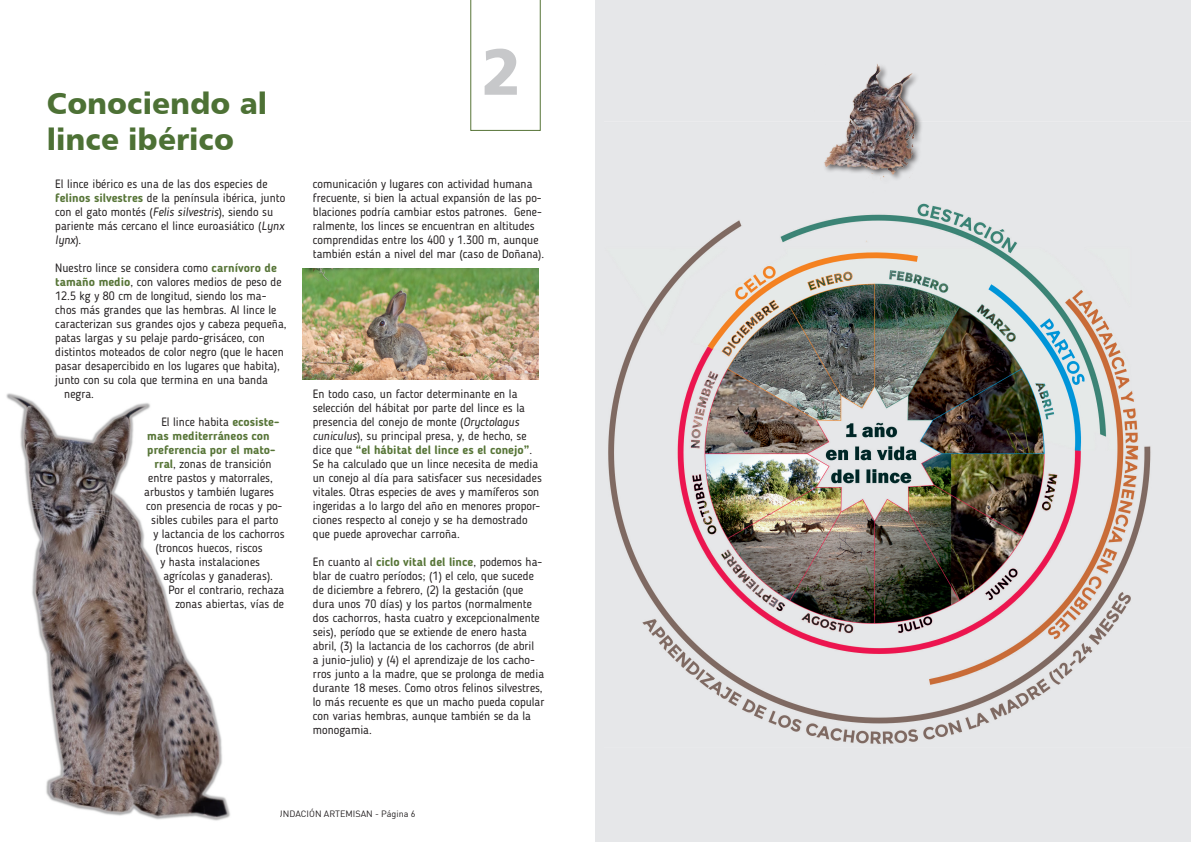
<style>
.page{position:relative;width:1191px;height:842px;background:#fff}
.page>*{position:absolute;margin:0;border:0;box-sizing:border-box;transform-origin:0 0}
.t1{font:65px "Humanist 777 BT Black B";color:#c7c8ca}
.t2{font:30px "Humanist 777 BT Black B";color:#4d7135}
.t3{font:12px/14px "Blogger Sans";color:#231f20}
.t4{font:700 12px "Blogger Sans";color:#567436}
.t5{font:9px "DIN";color:#231f20}
.s1{font-weight:700;color:#567436}
.s2{font-style:italic}
</style>
<div class="page">
<img style="left:6px;top:393px;width:224px;height:428px">
<div style="left:595px;top:0;width:596px;height:842px;background:#e6e7e9"></div>
<svg style="left:470px;top:0;width:71px;height:131px"></svg>
<img style="left:608px;top:203px;width:543px;height:541px">
<img style="left:303px;top:269px;width:236px;height:110px">
<img style="left:824px;top:64px;width:98px;height:115px">
<p class="t2" style="left:47px;top:84px;width:222px">Conociendo al</p>
<p class="t2" style="left:47px;top:120px;width:189px">lince ibérico</p>
<p class="t3" style="left:55px;top:177px;width:231px">El lince ibérico es una de las dos especies de <span class="s1">felinos silvestres</span> de la península ibérica, junto con el gato montés (<span class="s2">Felis silvestris</span>), siendo su pariente más cercano el lince euroasiático (<span class="s2">Lynx lynx</span>).</p>
<p class="t3" style="left:55px;top:261px;width:223px">Nuestro lince se considera como <span class="s1">carnívoro de</span></p>
<p class="t3" style="left:55px;top:275px;width:228px"><span class="s1">tamaño medio</span>, con valores medios de peso de</p>
<p class="t3" style="left:55px;top:289px;width:213px">12.5 kg y 80 cm de longitud, siendo los ma-</p>
<p class="t3" style="left:55px;top:303px;width:223px">chos más grandes que las hembras. Al lince le</p>
<p class="t3" style="left:55px;top:317px;width:233px">caracterizan sus grandes ojos y cabeza pequeña,</p>
<p class="t3" style="left:55px;top:331px;width:211px">patas largas y su pelaje pardo-grisáceo, con</p>
<p class="t3" style="left:55px;top:345px;width:230px">distintos moteados de color negro (que le hacen</p>
<p class="t3" style="left:55px;top:359px;width:226px">pasar desapercibido en los lugares que habita),</p>
<p class="t3" style="left:55px;top:373px;width:214px">junto con su cola que termina en una banda</p>
<p class="t3" style="left:64px;top:387px;width:31px">negra.</p>
<p class="t3" style="left:161px;top:415px;width:120px">El lince habita <span class="s1">ecosiste-</span></p>
<p class="t4" style="left:147px;top:428px;width:124px">mas mediterráneos con</p>
<p class="t4" style="left:147px;top:442px;width:129px">preferencia por el mato-</p>
<p class="t3" style="left:154px;top:457px;width:119px"><span class="s1">rral</span>, zonas de transición</p>
<p class="t3" style="left:148px;top:471px;width:126px">entre pastos y matorrales,</p>
<p class="t3" style="left:144px;top:485px;width:131px">arbustos y también lugares</p>
<p class="t3" style="left:146px;top:499px;width:138px">con presencia de rocas y po-</p>
<p class="t3" style="left:151px;top:513px;width:128px">sibles cubiles para el parto</p>
<p class="t3" style="left:153px;top:527px;width:133px">y lactancia de los cachorros</p>
<p class="t3" style="left:155px;top:541px;width:109px">(troncos huecos, riscos</p>
<p class="t3" style="left:160px;top:555px;width:101px">y hasta instalaciones</p>
<p class="t3" style="left:163px;top:569px;width:111px">agrícolas y ganaderas).</p>
<p class="t3" style="left:168px;top:583px;width:117px">Por el contrario, rechaza</p>
<p class="t3" style="left:175px;top:597px;width:110px">zonas abiertas, vías de</p>
<p class="t1" style="left:481px;top:30px;width:42px">2</p>
<p class="t3" style="left:313px;top:177px;width:233px">comunicación y lugares con actividad humana frecuente, si bien la actual expansión de las po&shy;blaciones podría cambiar estos patrones. Gene&shy;ralmente, los linces se encuentran en altitudes comprendidas entre los 400 y 1.300 m, aunque también están a nivel del mar (caso de Doñana).</p>
<p class="t3" style="left:313px;top:387px;width:230px">En todo caso, un factor determinante en la selección del hábitat por parte del lince es la presencia del conejo de monte (<span class="s2">Oryctolagus cuniculus</span>), su principal presa, y, de hecho, se dice que <span class="s1">“el hábitat del lince es el conejo”</span>.<br>Se ha calculado que un lince necesita de media un conejo al día para satisfacer sus necesidades vitales. Otras especies de aves y mamíferos son ingeridas a lo largo del año en menores propor&shy;ciones respecto al conejo y se ha demostrado que puede aprovechar carroña.</p>
<p class="t3" style="left:313px;top:555px;width:233px">En cuanto al <span class="s1">ciclo vital del lince</span>, podemos ha&shy;blar de cuatro períodos; (1) el celo, que sucede de diciembre a febrero, (2) la gestación (que dura unos 70 días) y los partos (normalmente dos cachorros, hasta cuatro y excepcionalmente seis), período que se extiende de enero hasta abril, (3) la lactancia de los cachorros (de abril<br>a junio-julio) y (4) el aprendizaje de los cacho&shy;rros junto a la madre, que se prolonga de media durante 18 meses. Como otros felinos silvestres, lo más recuente es que un macho pueda copular con varias hembras, aunque también se da la monogamia.</p>
<p class="t5" style="left:180px;top:808px;width:237px">Informe Lince Ibérico- FUNDACIÓN ARTEMISAN - Página 6</p>
</div>
